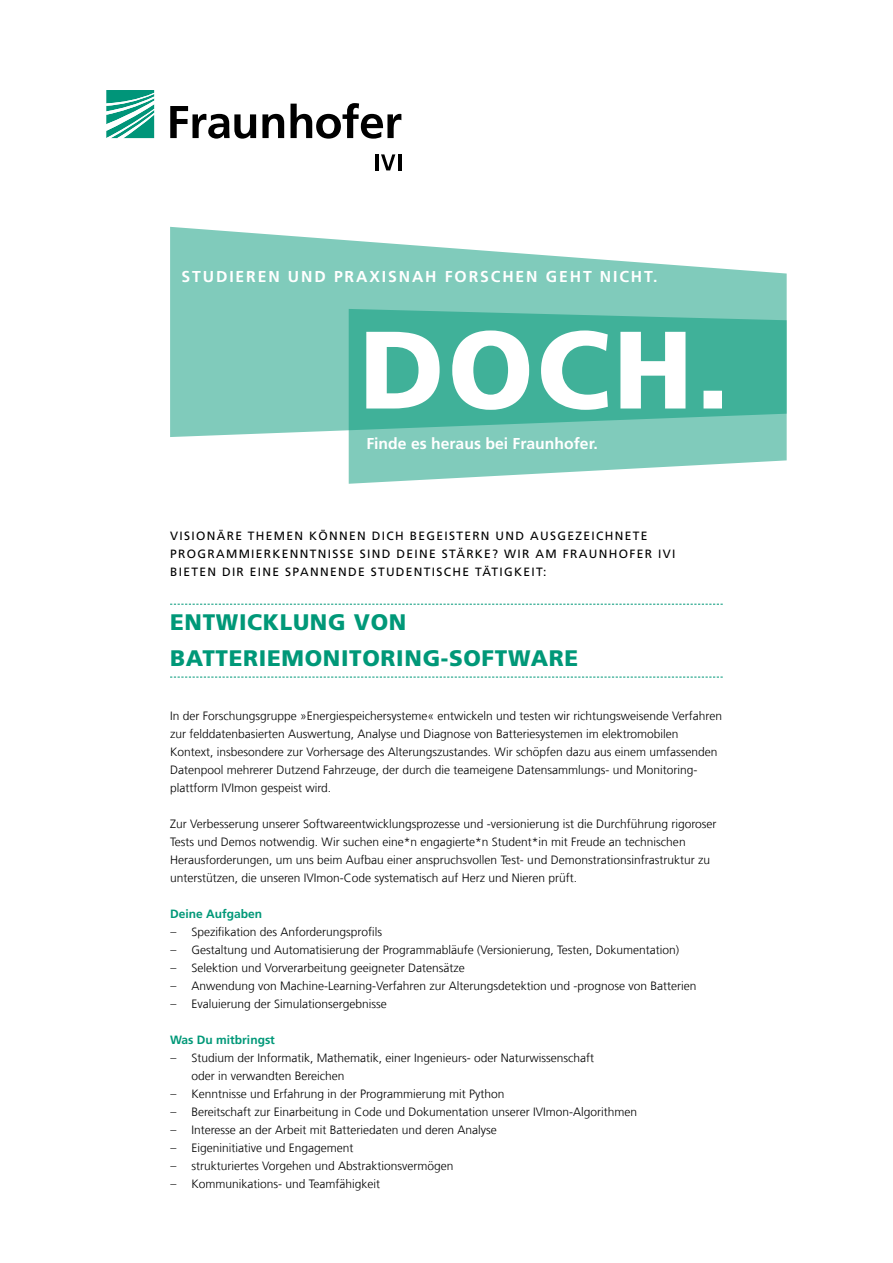
<style>
.page{position:relative;width:893px;height:1263px;background:#fff}
.page>*{position:absolute;margin:0;border:0;box-sizing:border-box;transform-origin:0 0}
.Position{font:900 22.5px/36px "Frutiger LT Com";letter-spacing:.03em;color:#009878}
.Vignette_oben{font:700 15.75px "Frutiger LT Com";letter-spacing:.12em;color:#fff}
.Vignette_unten{font:700 15.75px "Frutiger LT Com";color:#fff}
.Fließtext{font:300 12px/18px "Frutiger LT Com";color:#000}
.Einleitungstext{font:12px "Frutiger LT Com";letter-spacing:.11em;color:#000}
.Ueberschrift_Fließte{font:700 12px "Frutiger LT Com";color:#009878}
</style>
<div class="page">
<svg style="left:170px;top:227px;width:617px;height:210px;fill:#80cbbb"></svg>
<svg style="left:349px;top:309px;width:438px;height:175px;background:#75c6b5"></svg>
<svg style="left:366px;top:330px;width:356px;height:80px"></svg>
<svg style="left:170px;top:604px;width:553px;height:1px"></svg>
<svg style="left:170px;top:677px;width:553px;height:1px"></svg>
<svg style="left:106px;top:90px;width:48px;height:48px"></svg>
<svg style="left:170px;top:103px;width:231px;height:36px"></svg>
<hr style="left:375px;top:154px;width:3px;height:16px;background:#000">
<svg style="left:381px;top:154px;width:14px;height:16px"></svg>
<hr style="left:398px;top:154px;width:3px;height:16px;background:#000">
<p class="Vignette_oben" style="left:181px;top:267px;width:477px">STUDIEREN UND PRAXISNAH FORSCHEN GEHT NICHT.</p>
<p class="Vignette_unten" style="left:366px;top:434px;width:233px">Finde es heraus bei Fraunhofer.</p>
<p class="Einleitungstext" style="left:170px;top:529px;width:479px">VISIONÄRE THEMEN KÖNNEN DICH BEGEISTERN UND AUSGEZEICHNETE</p>
<p class="Einleitungstext" style="left:170px;top:547px;width:507px">PROGRAMMIERKENNTNISSE SIND DEINE STÄRKE? WIR AM FRAUNHOFER IVI</p>
<p class="Einleitungstext" style="left:170px;top:565px;width:378px">BIETEN DIR EINE SPANNENDE STUDENTISCHE TÄTIGKEIT:</p>
<p class="Position" style="left:170px;top:604px;width:410px">ENTWICKLUNG VON<br>BATTERIEMONITORING-SOFTWARE</p>
<p class="Fließtext" style="left:170px;top:707px;width:553px">In der Forschungsgruppe »Energiespeichersysteme« entwickeln und testen wir richtungsweisende Verfahren zur felddatenbasierten Auswertung, Analyse und Diagnose von Batteriesystemen im elektromobilen Kontext, insbesondere zur Vorhersage des Alterungszustandes. Wir schöpfen dazu aus einem umfassenden Datenpool mehrerer Dutzend Fahrzeuge, der durch die teameigene Datensammlungs- und Monitoring&shy;plattform IVImon gespeist wird.</p>
<p class="Fließtext" style="left:170px;top:815px;width:548px">Zur Verbesserung unserer Softwareentwicklungsprozesse und -versionierung ist die Durchführung rigoroser Tests und Demos notwendig. Wir suchen eine*n engagierte*n Student*in mit Freude an technischen Herausforderungen, um uns beim Aufbau einer anspruchsvollen Test- und Demonstrationsinfrastruktur zu unterstützen, die unseren IVImon-Code systematisch auf Herz und Nieren prüft.</p>
<p class="Ueberschrift_Fließte" style="left:170px;top:907px;width:94px">Deine Aufgaben</p>
<p class="Fließtext" style="left:170px;top:923px;width:213px">– Spezifikation des Anforderungsprofils</p>
<p class="Fließtext" style="left:170px;top:941px;width:510px">– Gestaltung und Automatisierung der Programmabläufe (Versionierung, Testen, Dokumentation)</p>
<p class="Fließtext" style="left:170px;top:959px;width:296px">– Selektion und Vorverarbeitung geeigneter Datensätze</p>
<p class="Fließtext" style="left:170px;top:977px;width:528px">– Anwendung von Machine-Learning-Verfahren zur Alterungsdetektion und -prognose von Batterien</p>
<p class="Fließtext" style="left:170px;top:995px;width:218px">– Evaluierung der Simulationsergebnisse</p>
<p class="Ueberschrift_Fließte" style="left:170px;top:1033px;width:106px">Was Du mitbringst</p>
<p class="Fließtext" style="left:191px;top:1049px;width:404px;text-indent:-21px">– Studium der Informatik, Mathematik, einer Ingenieurs- oder Naturwissenschaft oder in verwandten Bereichen</p>
<p class="Fließtext" style="left:170px;top:1085px;width:336px">– Kenntnisse und Erfahrung in der Programmierung mit Python</p>
<p class="Fließtext" style="left:170px;top:1103px;width:468px">– Bereitschaft zur Einarbeitung in Code und Dokumentation unserer IVImon-Algorithmen</p>
<p class="Fließtext" style="left:170px;top:1121px;width:328px">– Interesse an der Arbeit mit Batteriedaten und deren Analyse</p>
<p class="Fließtext" style="left:170px;top:1139px;width:185px">– Eigeninitiative und Engagement</p>
<p class="Fließtext" style="left:170px;top:1157px;width:285px">– strukturiertes Vorgehen und Abstraktionsvermögen</p>
<p class="Fließtext" style="left:170px;top:1175px;width:211px">– Kommunikations- und Teamfähigkeit</p>
</div>
